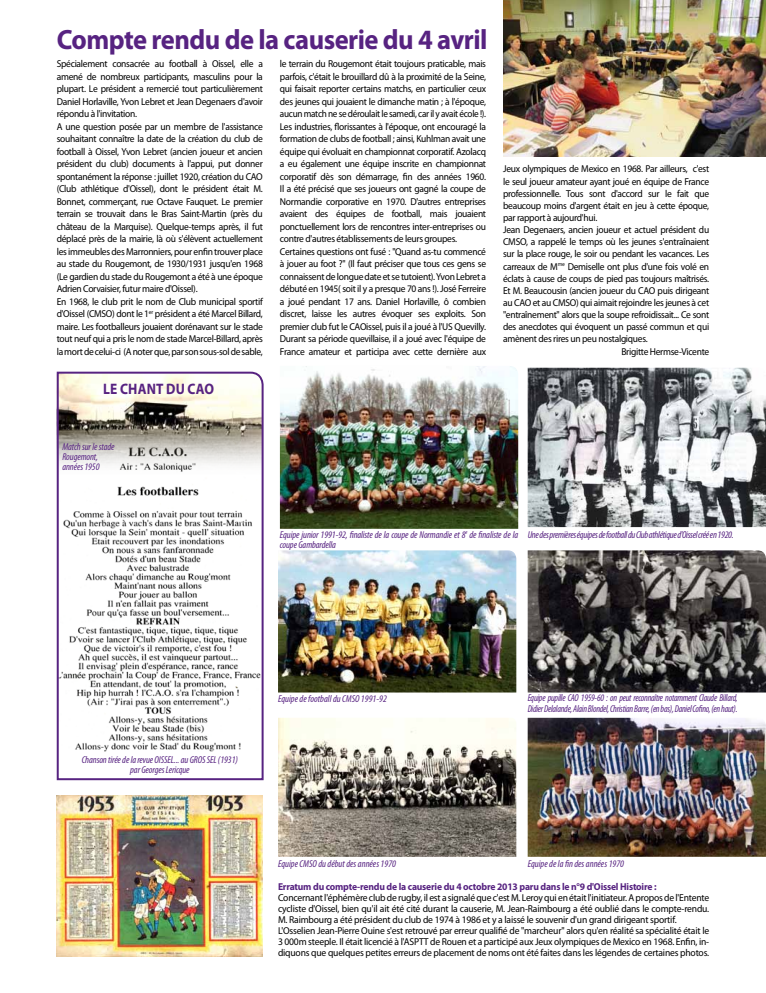
<style>
.page{position:relative;width:766px;height:993px;background:#fff}
.page>*{position:absolute;margin:0;border:0;box-sizing:border-box;transform-origin:0 0}
.t1{font:700 28px "Myriad Pro";letter-spacing:-.02em;color:#572381;scale:.95 1}
.t2{font:700 15.2px "Myriad Pro";letter-spacing:.01em;color:#572381;scale:.88 1}
.t3{font:10px/12.5px "Myriad Pro";letter-spacing:-.03em;color:#000;scale:.95 1}
.t4{font:10px/11px "Myriad Pro";letter-spacing:-.03em;color:#000;scale:.96 1}
.t5{font:italic condensed 10px/10px "Myriad Pro";letter-spacing:-.01em;color:#572381}
.t6{font:italic condensed 10px/11px "Myriad Pro";letter-spacing:-.01em;color:#572381;scale:.95 1}
.t7{font:700 10px "Myriad Pro";letter-spacing:-.02em;color:#572381;scale:.96 1}
.t8{font:italic condensed 10px "Myriad Pro";letter-spacing:-.03em;color:#572381}
</style>
<div class="page">
<img style="left:280px;top:366px;width:238px;height:162px">
<img style="left:527px;top:550px;width:238px;height:142px">
<img style="left:527px;top:717px;width:238px;height:139px">
<img style="left:278px;top:550px;width:238px;height:142px">
<img style="left:503px;top:0;width:262px;height:156px">
<img style="left:527px;top:367px;width:238px;height:160px">
<img style="left:57px;top:795px;width:206px;height:160px">
<svg style="left:56px;top:371px;width:208px;height:410px"></svg>
<img style="left:278px;top:718px;width:238px;height:138px">
<h1 class="t1" style="left:57px;top:22px;width:455px">Compte rendu de la causerie du 4 avril</h1>
<p class="t3" style="left:57px;top:57px;width:218px">Spécialement consacrée au football à Oissel, elle a amené de nombreux participants, masculins pour la plupart. Le président a remercié tout particulièrement Daniel Horlaville, Yvon Lebret et Jean Degenaers d'avoir répondu à l'invitation.<br>A une question posée par un membre de l'assistance souhaitant connaître la date de la création du club de football à Oissel, Yvon Lebret (ancien joueur et ancien président du club) documents à l'appui, put donner spontanément la réponse : juillet 1920, création du CAO (Club athlétique d'Oissel), dont le président était M.<br>Bonnet, commerçant, rue Octave Fauquet. Le premier terrain se trouvait dans le Bras Saint-Martin (près du château de la Marquise). Quelque-temps après, il fut déplacé près de la mairie, là où s'élèvent actuellement les immeubles des Marronniers, pour enfin trouver place au stade du Rougemont, de 1930/1931 jusqu'en 1968 (Le gardien du stade du Rougemont a été à une époque Adrien Corvaisier, futur maire d'Oissel).<br>En 1968, le club prit le nom de Club municipal sportif d'Oissel (CMSO) dont le 1<sup>er</sup> président a été Marcel Billard, maire. Les footballeurs jouaient dorénavant sur le stade tout neuf qui a pris le nom de stade Marcel-Billard, après la mort de celui-ci (A noter que, par son sous-sol de sable,</p>
<p class="t3" style="left:280px;top:57px;width:218px">le terrain du Rougemont était toujours praticable, mais parfois, c'était le brouillard dû à la proximité de la Seine, qui faisait reporter certains matchs, en particulier ceux des jeunes qui jouaient le dimanche matin ; à l'époque, aucun match ne se déroulait le samedi, car il y avait école !).<br>Les industries, florissantes à l'époque, ont encouragé la formation de clubs de football ; ainsi, Kuhlman avait une équipe qui évoluait en championnat corporatif. Azolacq a eu également une équipe inscrite en championnat corporatif dès son démarrage, fin des années 1960.<br>Il a été précisé que ses joueurs ont gagné la coupe de Normandie corporative en 1970. D'autres entreprises avaient des équipes de football, mais jouaient ponctuellement lors de rencontres inter-entreprises ou contre d'autres établissements de leurs groupes.<br>Certaines questions ont fusé : "Quand as-tu commencé à jouer au foot ?" (Il faut préciser que tous ces gens se connaissent de longue date et se tutoient). Yvon Lebret a débuté en 1945( soit il y a presque 70 ans !). José Ferreire a joué pendant 17 ans. Daniel Horlaville, ô combien discret, laisse les autres évoquer ses exploits. Son premier club fut le CAOissel, puis il a joué à l'US Quevilly.<br>Durant sa période quevillaise, il a joué avec l'équipe de France amateur et participa avec cette dernière aux</p>
<h2 class="t2" style="left:103px;top:379px;width:107px">Le chant du CAO</h2>
<p class="t3" style="left:503px;top:163px;width:218px">Jeux olympiques de Mexico en 1968. Par ailleurs, c'est</p>
<p class="t3" style="left:503px;top:175px;width:218px">le seul joueur amateur ayant joué en équipe de France</p>
<p class="t3" style="left:503px;top:187px;width:218px">professionnelle. Tous sont d'accord sur le fait que</p>
<p class="t3" style="left:503px;top:199px;width:218px">beaucoup moins d'argent était en jeu à cette époque,</p>
<p class="t3" style="left:503px;top:211px;width:101px">par rapport à aujourd'hui.</p>
<p class="t3" style="left:503px;top:223px;width:218px">Jean Degenaers, ancien joueur et actuel président du</p>
<p class="t3" style="left:503px;top:235px;width:218px">CMSO, a rappelé le temps où les jeunes s'entraînaient</p>
<p class="t3" style="left:503px;top:247px;width:218px">sur la place rouge, le soir ou pendant les vacances. Les</p>
<p class="t3" style="left:503px;top:260px;width:218px">carreaux de M<sup>me</sup> Demiselle ont plus d'une fois volé en</p>
<p class="t3" style="left:503px;top:272px;width:218px">éclats à cause de coups de pied pas toujours maîtrisés.</p>
<p class="t3" style="left:503px;top:284px;width:218px">Et M. Beaucousin (ancien joueur du CAO puis dirigeant</p>
<p class="t3" style="left:503px;top:296px;width:218px">au CAO et au CMSO) qui aimait rejoindre les jeunes à cet</p>
<p class="t3" style="left:503px;top:308px;width:218px">"entraînement" alors que la soupe refroidissait... Ce sont</p>
<p class="t3" style="left:503px;top:320px;width:218px">des anecdotes qui évoquent un passé commun et qui</p>
<p class="t3" style="left:503px;top:332px;width:154px">amènent des rires un peu nostalgiques.</p>
<p class="t3" style="left:621px;top:345px;width:94px">Brigitte Hermse-Vicente</p>
<p class="t5" style="left:62px;top:441px;width:54px">Match sur le stade<br>Rougemont, années 1950</p>
<p class="t5" style="left:280px;top:529px;width:240px">Equipe junior 1991-92, finaliste de la coupe de Normandie et 8<sup>e</sup> de finaliste de la</p>
<p class="t8" style="left:527px;top:528px;width:207px">Une des premières équipes de football du Club athlétique d'Oissel créé en 1920.</p>
<p class="t5" style="left:280px;top:539px;width:58px">coupe Gambardella</p>
<p class="t5" style="left:82px;top:754px;width:157px;text-align:center">Chanson tirée de la revue OISSEL... au GROS SEL (1931) par Georges Lericque</p>
<p class="t5" style="left:278px;top:693px;width:110px">Equipe de football du CMSO 1991-92</p>
<p class="t6" style="left:527px;top:692px;width:222px">Equipe pupille CAO 1959-60 : on peut reconnaître notamment Claude Billard,<br>Didier Delalande, Alain Blondel, Christian Barre, (en bas), Daniel Cofino, (en haut).</p>
<p class="t5" style="left:278px;top:858px;width:119px">Equipe CMSO du début des années 1970</p>
<p class="t5" style="left:527px;top:858px;width:98px">Equipe de la fin des années 1970</p>
<p class="t7" style="left:278px;top:879px;width:396px">Erratum du compte-rendu de la causerie du 4 octobre 2013 paru dans le n°9 d'Oissel Histoire :</p>
<p class="t4" style="left:278px;top:891px;width:450px">Concernant l'éphémère club de rugby, il est a signalé que c'est M. Leroy qui en était l'initiateur. A propos de l'Entente cycliste d'Oissel, bien qu'il ait été cité durant la causerie, M. Jean-Raimbourg a été oublié dans le compte-rendu.<br>M. Raimbourg a été président du club de 1974 à 1986 et y a laissé le souvenir d'un grand dirigeant sportif.<br>L'Osselien Jean-Pierre Ouine s'est retrouvé par erreur qualifié de "marcheur" alors qu'en réalité sa spécialité était le 3 000m steeple. Il était licencié à l'ASPTT de Rouen et a participé aux Jeux olympiques de Mexico en 1968. Enfin, in&shy;diquons que quelques petites erreurs de placement de noms ont été faites dans les légendes de certaines photos.</p>
</div>
